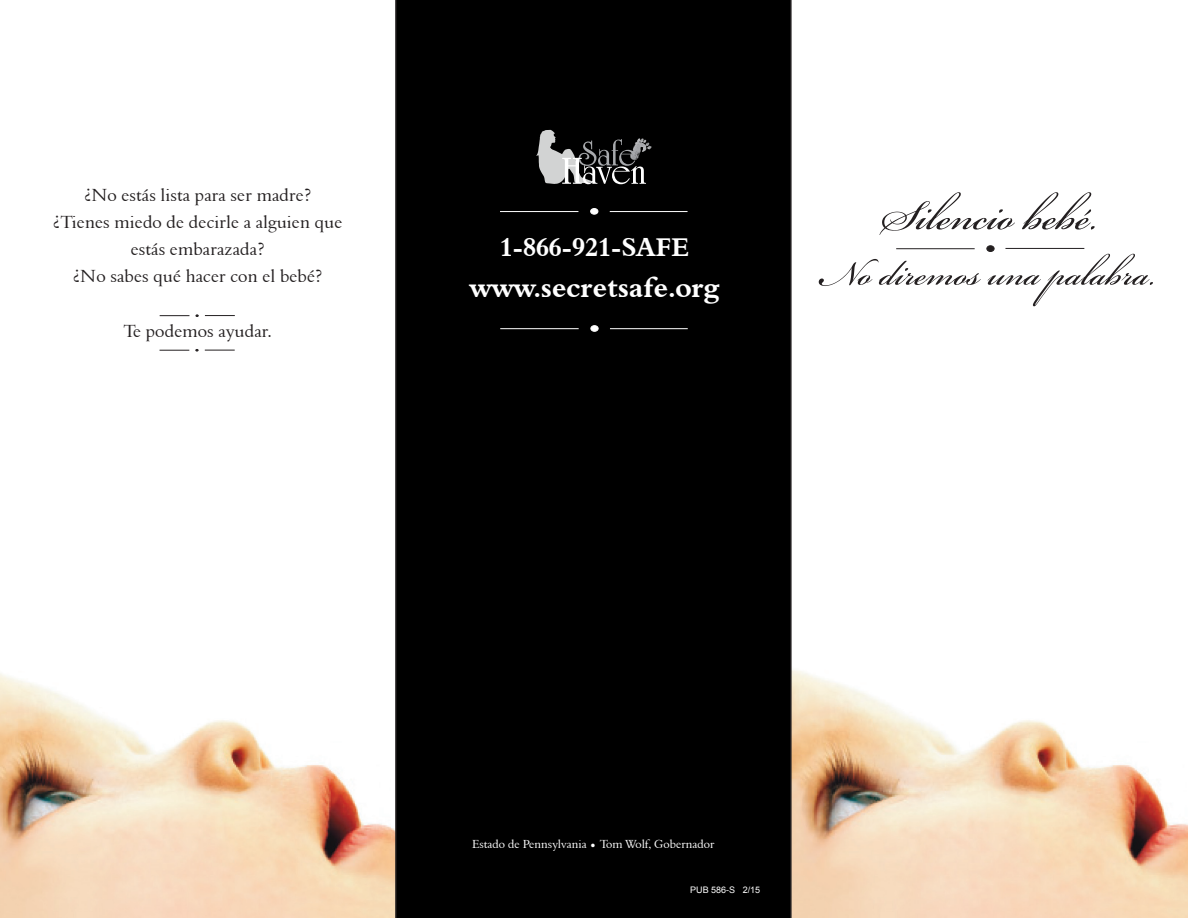
<style>
.page{position:relative;width:1188px;height:918px;background:#fff}
.page>*{position:absolute;margin:0;border:0;box-sizing:border-box;transform-origin:0 0}
.t1{font:64.5px "Bickham Script MM";color:#231f20}
.t2{font:54px "Bickham Script MM";color:#231f20}
.t3{font:28.5px "Aldine 401 BT Bold A";color:#fff}
.t4{font:26.25px "Aldine 401 BT Bold A";color:#fff}
.t5{font:18px/27px "Aldine 401 BT Roman A";letter-spacing:.005em;color:#231f20;text-align:center}
.t6{font:12px "Aldine 401 BT Roman A";color:#fff}
.t7{font:9px "Arial";color:#fff}
</style>
<div class="page">
<img style="left:792px;top:247px;width:396px;height:671px">
<img style="left:0;top:314px;width:395px;height:604px">
<div style="left:395px;top:0;width:397px;height:918px;background:#000"></div>
<hr style="left:500px;top:211px;width:78px;height:1px;background:#fff">
<hr style="left:610px;top:211px;width:78px;height:1px;background:#fff">
<svg style="left:592px;top:209px;width:6px;height:5px"></svg>
<div style="left:590px;top:208px;width:8px;height:7px;border:1px solid #fff;border-radius:50%"></div>
<hr style="left:500px;top:328px;width:79px;height:1px;background:#fff">
<hr style="left:610px;top:328px;width:78px;height:1px;background:#fff">
<svg style="left:592px;top:327px;width:5px;height:3px"></svg>
<div style="left:590px;top:325px;width:9px;height:7px;border:1px solid #fff;border-radius:50%"></div>
<svg style="left:160px;top:315px;width:29px;height:1px"></svg>
<hr style="left:205px;top:315px;width:30px;height:1px;background:#231f20">
<svg style="left:160px;top:350px;width:29px;height:1px"></svg>
<hr style="left:205px;top:350px;width:30px;height:1px;background:#231f20">
<hr style="left:896px;top:248px;width:79px;height:1px;background:#231f20">
<hr style="left:1005px;top:248px;width:79px;height:1px;background:#231f20">
<svg style="left:988px;top:247px;width:5px;height:3px"></svg>
<div style="left:986px;top:245px;width:9px;height:7px;border:1px solid #231f20;border-radius:50%"></div>
<svg style="left:536px;top:130px;width:110px;height:54px;background:#535454"></svg>
<p class="t5" style="left:53px;top:181px;width:291px">¿No estás lista para ser madre?<br>¿Tienes miedo de decirle a alguien que estás embarazada?<br>¿No sabes qué hacer con el bebé?</p>
<p class="t5" style="left:123px;top:317px;width:150px">Te podemos ayudar.</p>
<h3 class="t4" style="left:500px;top:231px;width:191px">1-866-921-SAFE</h3>
<h3 class="t3" style="left:470px;top:270px;width:251px">www.secretsafe.org</h3>
<h1 class="t1" style="left:881px;top:181px;width:218px">Silencio bebé.</h1>
<h2 class="t2" style="left:823px;top:244px;width:334px">No diremos una palabra.</h2>
<p class="t6" style="left:472px;top:837px;width:244px">Estado de Pennsylvania • Tom Wolf, Gobernador</p>
<p class="t7" style="left:690px;top:884px;width:72px">PUB 586-S 2/15</p>
</div>
